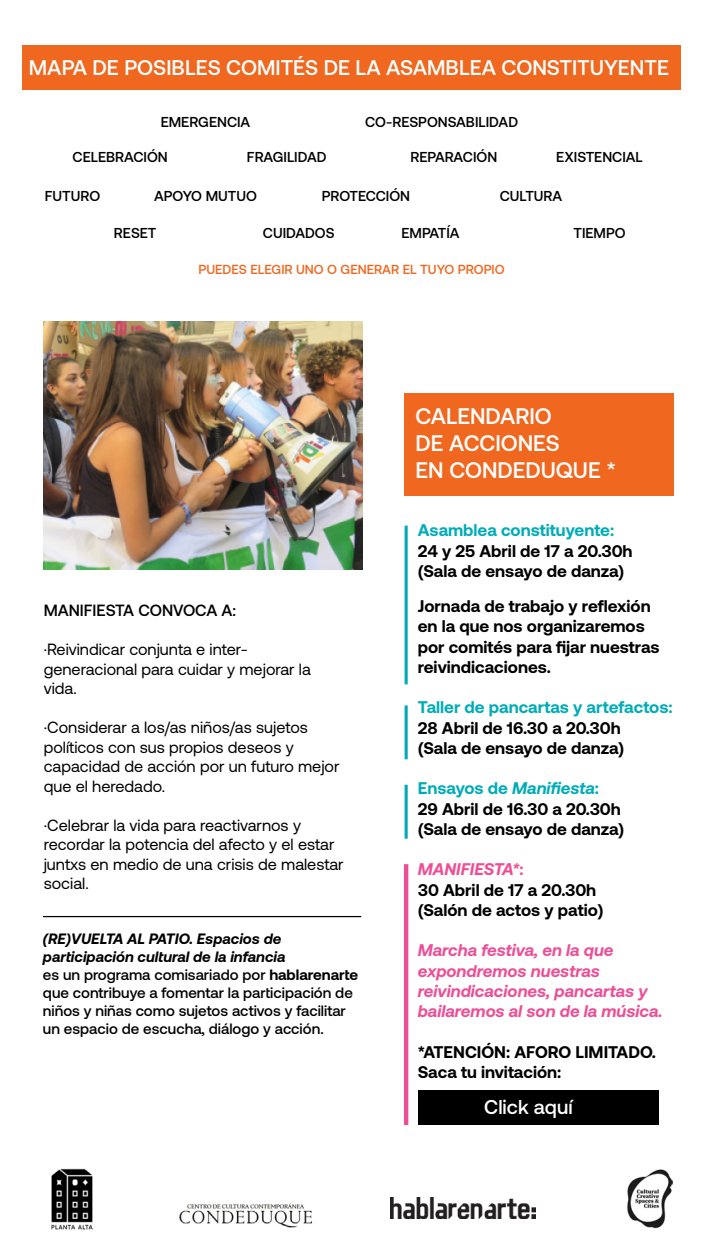
<style>
.page{position:relative;width:705px;height:1255px;background:#fff}
.page>*{position:absolute;margin:0;border:0;box-sizing:border-box;transform-origin:0 0}
.t1{font:500 22.5px/27px "Aeonik";color:#fff}
.t2{font:500 21.25px "Aeonik";color:#f0ffff}
.t3{font:500 20px "Aeonik";color:#fff}
.t4{font:700 16.88px/20.2px "Aeonik";color:#000}
.t5{font:italic 700 16.88px/20.2px "Aeonik";color:#ec4f96}
.t6{font:700 16.88px "Aeonik";color:#00acb7}
.t7{font:16.25px/19.5px "Aeonik";color:#000}
.t8{font:500 16.25px "Aeonik";color:#000}
.t9{font:500 15px/18px "Aeonik";color:#000}
.t10{font:500 14.38px "Aeonik";color:#000}
.t11{font:500 13.12px "Aeonik";color:#f0671f}
.s1{font-weight:700;font-style:italic}
.s2{font-weight:700}
.s3{color:#00acb7}
.s4{font-style:italic;color:#00acb7}
.s5{font-style:italic;color:#ec4f96}
.s6{color:#ec4f96}
</style>
<div class="page">
<img style="left:627px;top:1169px;width:45px;height:60px">
<img style="left:51px;top:1168px;width:42px;height:62px">
<img style="left:179px;top:1202px;width:133px;height:26px">
<img style="left:390px;top:1197px;width:145px;height:22px">
<div style="left:404px;top:393px;width:269px;height:102px;background:#f0671f"></div>
<hr style="left:404px;top:864px;width:4px;height:261px;background:#ec4f96">
<hr style="left:404px;top:526px;width:3px;height:158px;background:#02aab7">
<hr style="left:404px;top:705px;width:3px;height:54px;background:#02aab7">
<hr style="left:404px;top:785px;width:3px;height:54px;background:#02aab7">
<div style="left:22px;top:45px;width:658px;height:45px;background:#f0671f"></div>
<hr style="left:43px;top:916px;width:318px;height:1px;background:#000">
<img style="left:44px;top:322px;width:318px;height:247px">
<div style="left:417px;top:1090px;width:241px;height:35px;background:#000"></div>
<p class="t2" style="left:29px;top:56px;width:641px">MAPA DE POSIBLES COMITÉS DE LA ASAMBLEA CONSTITUYENTE</p>
<p class="t10" style="left:161px;top:114px;width:91px">EMERGENCIA</p>
<p class="t10" style="left:365px;top:114px;width:154px">CO-RESPONSABILIDAD</p>
<p class="t10" style="left:73px;top:149px;width:97px">CELEBRACIÓN</p>
<p class="t10" style="left:247px;top:149px;width:81px">FRAGILIDAD</p>
<p class="t10" style="left:410px;top:149px;width:88px">REPARACIÓN</p>
<p class="t10" style="left:556px;top:149px;width:88px">EXISTENCIAL</p>
<p class="t10" style="left:45px;top:188px;width:57px">FUTURO</p>
<p class="t10" style="left:154px;top:188px;width:104px">APOYO MUTUO</p>
<p class="t10" style="left:321px;top:188px;width:90px">PROTECCIÓN</p>
<p class="t10" style="left:114px;top:225px;width:44px">RESET</p>
<p class="t10" style="left:263px;top:225px;width:73px">CUIDADOS</p>
<p class="t10" style="left:401px;top:225px;width:60px">EMPATÍA</p>
<p class="t10" style="left:499px;top:188px;width:64px">CULTURA</p>
<p class="t11" style="left:198px;top:262px;width:308px">PUEDES ELEGIR UNO O GENERAR EL TUYO PROPIO</p>
<p class="t10" style="left:573px;top:225px;width:54px">TIEMPO</p>
<p class="t8" style="left:44px;top:602px;width:194px">MANIFIESTA CONVOCA A:</p>
<p class="t7" style="left:44px;top:640px;width:268px">·Reivindicar conjunta e inter&shy;generacional para cuidar y mejorar la vida.</p>
<p class="t7" style="left:44px;top:718px;width:297px">·Considerar a los/as niños/as sujetos políticos con sus propios deseos y capacidad de acción por un futuro mejor que el heredado.</p>
<p class="t7" style="left:44px;top:815px;width:301px">·Celebrar la vida para reactivarnos y recordar la potencia del afecto y el estar juntxs en medio de una crisis de malestar social.</p>
<p class="t9" style="left:43px;top:930px;width:317px"><span class="s1">(RE)VUELTA AL PATIO. Espacios de participación cultural de la infancia<br></span>es un programa comisariado por <span class="s2">hablarenarte </span>que contribuye a fomentar la participación de niños y niñas como sujetos activos y facilitar un espacio de escucha, diálogo y acción.</p>
<h1 class="t1" style="left:415px;top:403px;width:202px">CALENDARIO<br>DE ACCIONES<br>EN CONDEDUQUE *</h1>
<p class="t6" style="left:417px;top:521px;width:198px">Asamblea constituyente:</p>
<p class="t4" style="left:417px;top:541px;width:216px">24 y 25 Abril de 17 a 20.30h (Sala de ensayo de danza)</p>
<p class="t4" style="left:417px;top:596px;width:243px">Jornada de trabajo y reflexión en la que nos organizaremos por comités para fijar nuestras reivindicaciones.</p>
<p class="t6" style="left:417px;top:698px;width:256px">Taller de pancartas y artefactos:</p>
<p class="t4" style="left:417px;top:718px;width:208px">28 Abril de 16.30 a 20.30h (Sala de ensayo de danza)</p>
<p class="t4" style="left:417px;top:778px;width:208px"><span class="s3">Ensayos de</span> <span class="s4">Manifiesta</span><span class="s3">:<br></span>29 Abril de 16.30 a 20.30h (Sala de ensayo de danza)</p>
<p class="t4" style="left:417px;top:859px;width:187px"><span class="s5">MANIFIESTA*</span><span class="s6">:<br></span>30 Abril de 17 a 20.30h (Salón de actos y patio)</p>
<p class="t5" style="left:417px;top:940px;width:246px">Marcha festiva, en la que expondremos nuestras reivindicaciones, pancartas y bailaremos al son de la música.</p>
<p class="t4" style="left:417px;top:1042px;width:240px">*ATENCIÓN: AFORO LIMITADO.<br>Saca tu invitación:</p>
<p class="t3" style="left:484px;top:1096px;width:90px">Click aquí</p>
</div>
